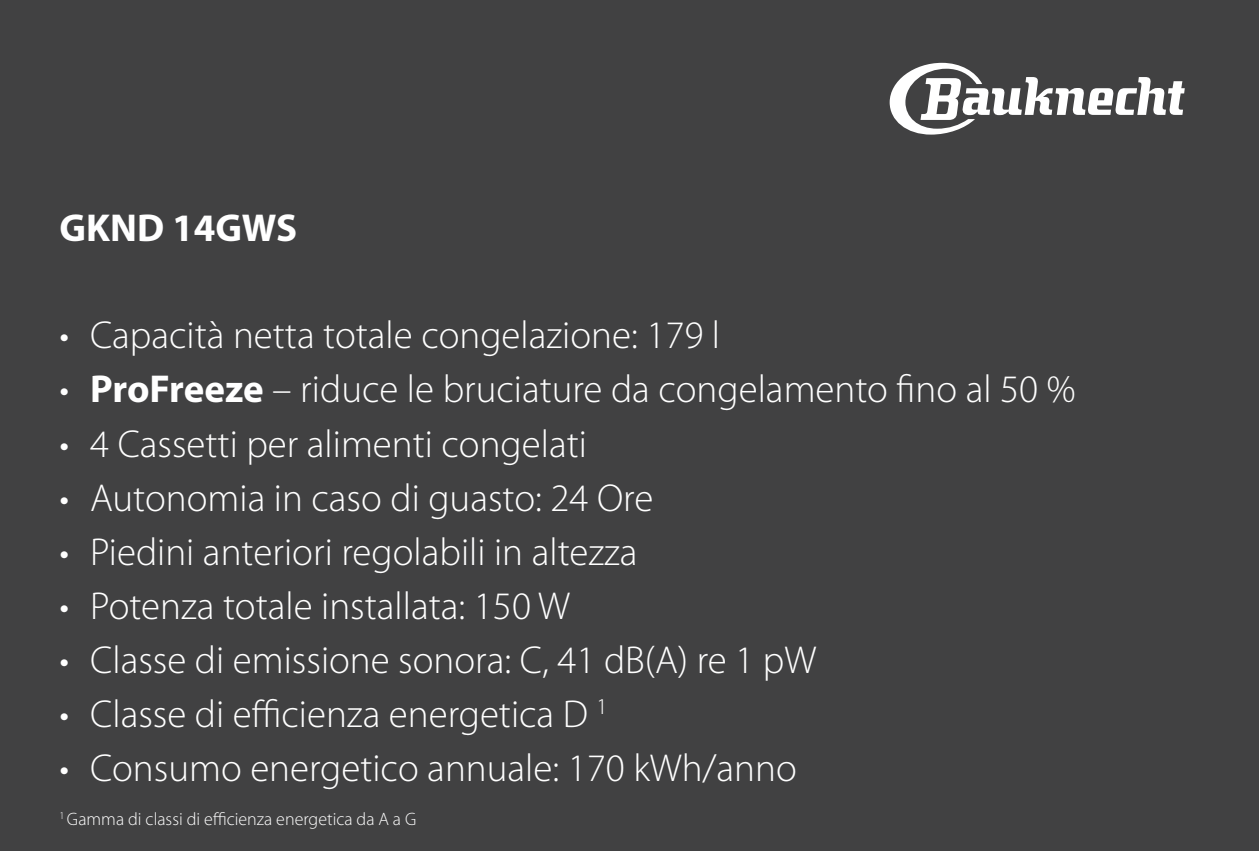
<style>
.page{position:relative;width:1259px;height:851px;background:#fff}
.page>*{position:absolute;margin:0;border:0;box-sizing:border-box;transform-origin:0 0}
.t1{font:300 39px "Myriad Pro";color:#fff}
.t2{font:700 39px "Myriad Pro";color:#fff}
.t3{font:300 18px "Myriad Pro";color:#fff}
.s1{font-weight:700}
</style>
<div class="page">
<div style="left:0;top:0;width:1259px;height:850px;background:#414142"></div>
<svg style="left:889px;top:63px;width:295px;height:72px"></svg>
<p class="t2" style="left:60px;top:202px;width:239px">GKND 14GWS</p>
<p class="t1" style="left:60px;top:312px;width:662px">• Capacità netta totale congelazione: 179 l</p>
<p class="t1" style="left:60px;top:366px;width:1017px">• <span class="s1">ProFreeze</span> – riduce le bruciature da congelamento fino al 50 %</p>
<p class="t1" style="left:60px;top:420px;width:529px">• 4 Cassetti per alimenti congelati</p>
<p class="t1" style="left:60px;top:474px;width:595px">• Autonomia in caso di guasto: 24 Ore</p>
<p class="t1" style="left:60px;top:528px;width:579px">• Piedini anteriori regolabili in altezza</p>
<p class="t1" style="left:60px;top:582px;width:512px">• Potenza totale installata: 150 W</p>
<p class="t1" style="left:60px;top:636px;width:758px">• Classe di emissione sonora: C, 41 dB(A) re 1 pW</p>
<p class="t1" style="left:60px;top:690px;width:550px">• Classe di efficienza energetica D <sup>1</sup></p>
<p class="t1" style="left:60px;top:744px;width:739px">• Consumo energetico annuale: 170 kWh/anno</p>
<p class="t3" style="left:60px;top:808px;width:358px"><sup>1</sup> Gamma di classi di efficienza energetica da A a G</p>
</div>
